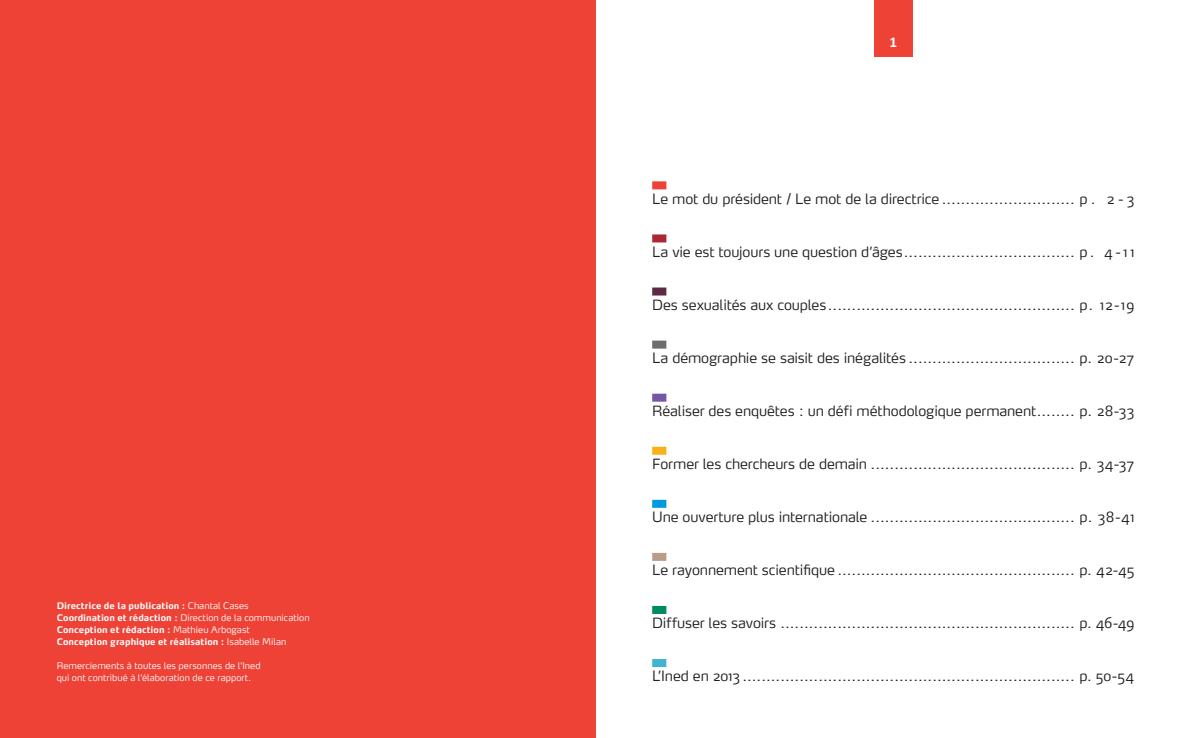
<style>
.page{position:relative;width:1191px;height:738px;background:#fff}
.page>*{position:absolute;margin:0;border:0;box-sizing:border-box;transform-origin:0 0}
.t1{font:700 15px "Calibri";color:#fff}
.t2{font:300 14px "Max OT";letter-spacing:-.01em;color:#231f20}
.t3{font:700 9px/12px "Max OT";letter-spacing:.005em;color:#fff}
.t4{font:300 9px/12px "Max OT";letter-spacing:.005em;color:#fff}
.s1{font-weight:300}
</style>
<div class="page">
<div style="left:0;top:0;width:595px;height:737px;background:#ee4237"></div>
<div style="left:652px;top:181px;width:14px;height:8px;background:#ee4237"></div>
<div style="left:652px;top:234px;width:14px;height:8px;background:#a92833"></div>
<div style="left:652px;top:287px;width:14px;height:8px;background:#5d2944"></div>
<div style="left:652px;top:340px;width:14px;height:8px;background:#706e6d"></div>
<div style="left:652px;top:393px;width:14px;height:8px;background:#7557a4"></div>
<div style="left:652px;top:446px;width:14px;height:8px;background:#fbb017"></div>
<div style="left:652px;top:499px;width:14px;height:8px;background:#009bde"></div>
<div style="left:652px;top:552px;width:14px;height:8px;background:#b99d89"></div>
<div style="left:652px;top:605px;width:14px;height:8px;background:#008a63"></div>
<div style="left:652px;top:658px;width:14px;height:8px;background:#41b5cf"></div>
<div style="left:874px;top:0;width:38px;height:56px;background:#ee4237"></div>
<p class="t3" style="left:57px;top:599px;width:254px">Directrice de la publication : <span class="s1">Chantal Cases<br></span>Coordination et rédaction : <span class="s1">Direction de la communication </span>Conception et rédaction : <span class="s1">Mathieu Arbogast<br></span>Conception graphique et réalisation : <span class="s1">Isabelle Milan</span></p>
<p class="t4" style="left:57px;top:659px;width:205px">Remerciements à toutes les personnes de l’Ined qui ont contribué à l’élaboration de ce rapport.</p>
<p class="t1" style="left:889px;top:32px;width:9px">1</p>
<p class="t2" style="left:652px;top:189px;width:483px">Le mot du président / Le mot de la directrice ............................ p . 2 - 3</p>
<p class="t2" style="left:652px;top:242px;width:483px">La vie est toujours une question d’âges.................................... p . 4 -1 1</p>
<p class="t2" style="left:652px;top:295px;width:483px">Des sexualités aux couples.................................................... p. 12-19</p>
<p class="t2" style="left:652px;top:348px;width:483px">La démographie se saisit des inégalités ................................... p. 20-27</p>
<p class="t2" style="left:652px;top:401px;width:483px">Réaliser des enquêtes : un défi méthodologique permanent........ p. 28-33</p>
<p class="t2" style="left:652px;top:454px;width:483px">Former les chercheurs de demain ........................................... p. 34-37</p>
<p class="t2" style="left:652px;top:507px;width:483px">Une ouverture plus internationale ........................................... p. 38-41</p>
<p class="t2" style="left:652px;top:560px;width:483px">Le rayonnement scientifique .................................................. p. 42-45</p>
<p class="t2" style="left:652px;top:613px;width:483px">Diffuser les savoirs .............................................................. p. 46-49</p>
<p class="t2" style="left:652px;top:666px;width:483px">L’Ined en 2013 ...................................................................... p. 50-54</p>
</div>
